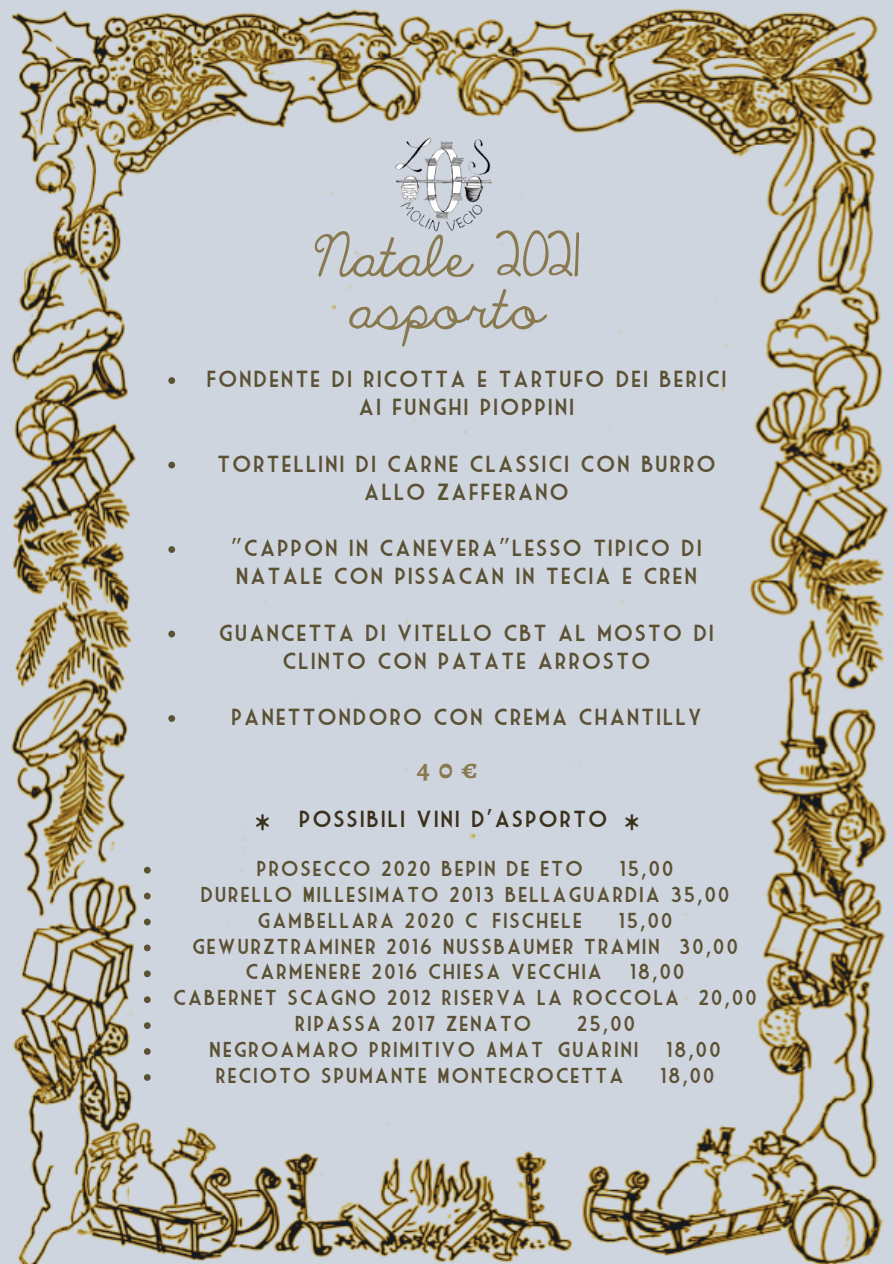
<style>
.page{position:relative;width:894px;height:1264px;background:#fff}
.page>*{position:absolute;margin:0;border:0;box-sizing:border-box;transform-origin:0 0}
.t1{font:51.9px "The Only Exception";color:#88794f}
.t2{font:42.15px "Market Deco";color:#3a301c}
.t3{font:700 28.05px "Alegreya";color:#88794f}
.t4{font:22.65px/28.2px "Market Deco";letter-spacing:.075em;color:#5b5134;text-align:center}
.t5{font:22.65px "Market Deco";letter-spacing:.075em;color:#3a301c}
.t6{font:21px "Market Deco";letter-spacing:.075em;color:#5b5134}
</style>
<div class="page">
<img style="left:0;top:0;width:893px;height:1263px">
<img style="left:387px;top:130px;width:120px;height:107px">
<svg style="left:168px;top:377px;width:7px;height:7px"></svg>
<svg style="left:168px;top:461px;width:7px;height:7px"></svg>
<svg style="left:168px;top:546px;width:7px;height:7px"></svg>
<svg style="left:168px;top:630px;width:7px;height:7px"></svg>
<svg style="left:168px;top:715px;width:7px;height:7px"></svg>
<svg style="left:144px;top:866px;width:7px;height:7px"></svg>
<svg style="left:144px;top:892px;width:7px;height:7px"></svg>
<svg style="left:144px;top:918px;width:7px;height:7px"></svg>
<svg style="left:144px;top:944px;width:7px;height:7px"></svg>
<svg style="left:144px;top:970px;width:7px;height:7px"></svg>
<svg style="left:144px;top:996px;width:7px;height:7px"></svg>
<svg style="left:144px;top:1022px;width:7px;height:7px"></svg>
<svg style="left:144px;top:1048px;width:7px;height:6px"></svg>
<svg style="left:144px;top:1074px;width:7px;height:6px"></svg>
<p class="t1" style="left:314px;top:228px;width:268px">Natale 2021</p>
<p class="t1" style="left:349px;top:280px;width:197px">asporto</p>
<p class="t4" style="left:206px;top:365px;width:521px">FONDENTE DI RICOTTA E TARTUFO DEI BERICI<br>AI FUNGHI PIOPPINI</p>
<p class="t4" style="left:217px;top:449px;width:500px">TORTELLINI DI CARNE CLASSICI CON BURRO<br>ALLO ZAFFERANO</p>
<p class="t4" style="left:231px;top:534px;width:472px;text-align:left">“CAPPON IN CANEVERA”LESSO TIPICO DI<br>NATALE CON PISSACAN IN TECIA E CREN</p>
<p class="t4" style="left:219px;top:618px;width:496px">GUANCETTA DI VITELLO CBT AL MOSTO DI<br>CLINTO CON PATATE ARROSTO</p>
<p class="t4" style="left:231px;top:702px;width:472px">PANETTONDORO CON CREMA CHANTILLY</p>
<p class="t3" style="left:416px;top:749px;width:62px">40€</p>
<p class="t5" style="left:299px;top:806px;width:310px">POSSIBILI VINI D'ASPORTO</p>
<p class="t2" style="left:253px;top:807px;width:20px">*</p>
<p class="t2" style="left:622px;top:807px;width:20px">*</p>
<p class="t6" style="left:256px;top:856px;width:328px">PROSECCO 2020 BEPIN DE ETO</p>
<p class="t6" style="left:619px;top:856px;width:56px">15,00</p>
<p class="t6" style="left:200px;top:882px;width:530px">DURELLO MILLESIMATO 2013 BELLAGUARDIA 35,00</p>
<p class="t6" style="left:257px;top:908px;width:326px">GAMBELLARA 2020 C FISCHELE</p>
<p class="t6" style="left:618px;top:908px;width:56px">15,00</p>
<p class="t6" style="left:192px;top:934px;width:547px">GEWURZTRAMINER 2016 NUSSBAUMER TRAMIN 30,00</p>
<p class="t6" style="left:245px;top:960px;width:358px">CARMENERE 2016 CHIESA VECCHIA</p>
<p class="t6" style="left:629px;top:960px;width:56px">18,00</p>
<p class="t6" style="left:173px;top:986px;width:585px">CABERNET SCAGNO 2012 RISERVA LA ROCCOLA 20,00</p>
<p class="t6" style="left:295px;top:1012px;width:238px">RIPASSA 2017 ZENATO</p>
<p class="t6" style="left:576px;top:1012px;width:60px">25,00</p>
<p class="t6" style="left:209px;top:1038px;width:430px">NEGROAMARO PRIMITIVO AMAT GUARINI</p>
<p class="t6" style="left:666px;top:1038px;width:56px">18,00</p>
<p class="t6" style="left:215px;top:1063px;width:409px">RECIOTO SPUMANTE MONTECROCETTA</p>
<p class="t6" style="left:660px;top:1063px;width:56px">18,00</p>
</div>
